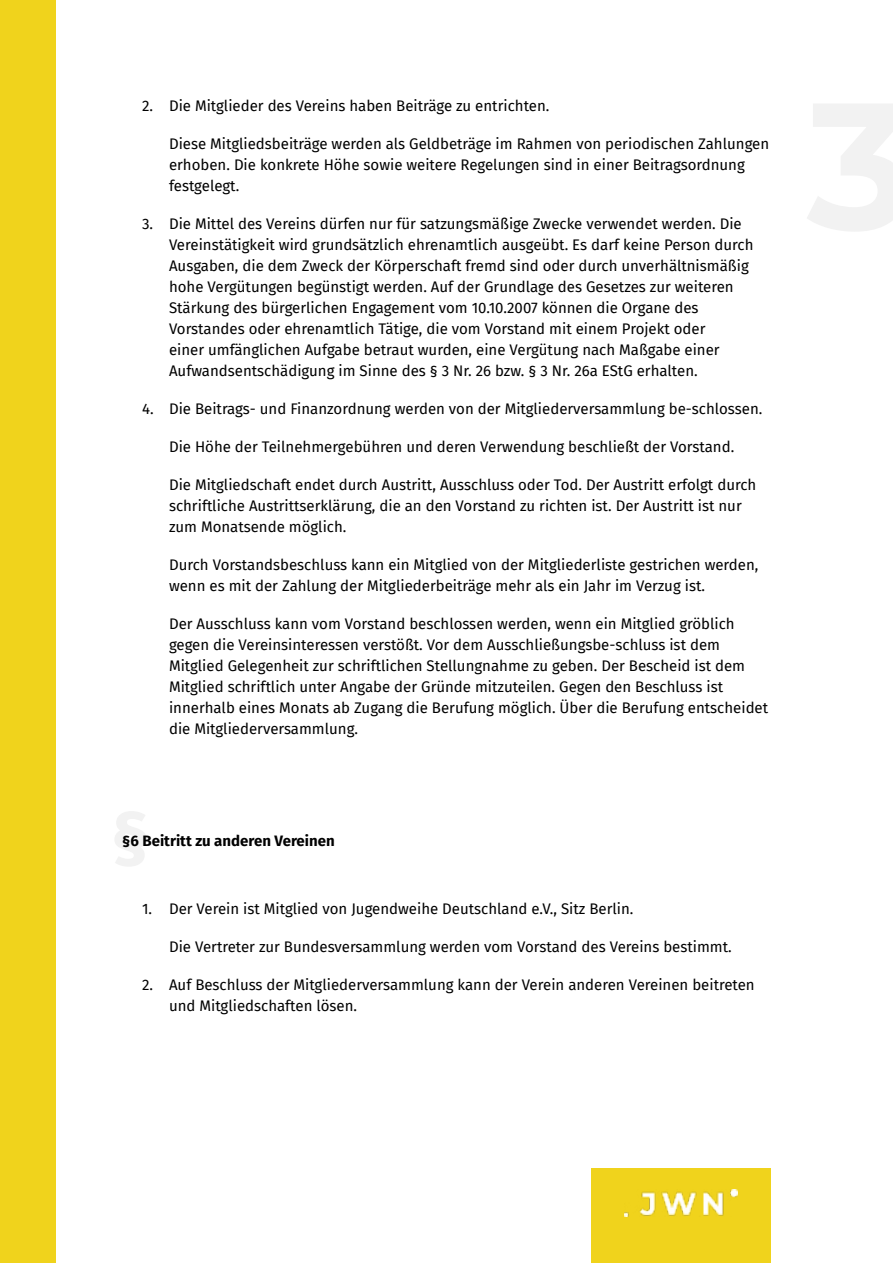
<style>
.page{position:relative;width:893px;height:1263px;background:#fff}
.page>*{position:absolute;margin:0;border:0;box-sizing:border-box;transform-origin:0 0}
.t1{font:700 72px "Fira Sans";color:#f2f2f2}
.t2{font:15px/21px "Fira Sans";color:#000}
.t3{font:700 15px "Fira Sans";color:#000}
</style>
<div class="page">
<div style="left:591px;top:1168px;width:180px;height:95px;background:#f0d31c"></div>
<img style="left:625px;top:1189px;width:112px;height:27px">
<div style="left:0;top:0;width:55px;height:1263px;background:#f0d31c"></div>
<p class="t2" style="left:142px;top:95px;width:409px">2. Die Mitglieder des Vereins haben Beiträge zu entrichten.</p>
<p class="t2" style="left:169px;top:133px;width:602px">Diese Mitgliedsbeiträge werden als Geldbeträge im Rahmen von periodischen Zahlungen erhoben. Die konkrete Höhe sowie weitere Regelungen sind in einer Beitragsordnung festgelegt.</p>
<p class="t2" style="left:169px;top:213px;width:586px;text-indent:-27px">3. Die Mittel des Vereins dürfen nur für satzungsmäßige Zwecke verwendet werden. Die Vereinstätigkeit wird grundsätzlich ehrenamtlich ausgeübt. Es darf keine Person durch Ausgaben, die dem Zweck der Körperschaft fremd sind oder durch unverhältnismäßig hohe Vergütungen begünstigt werden. Auf der Grundlage des Gesetzes zur weiteren Stärkung des bürgerlichen Engagement vom 10.10.2007 können die Organe des Vorstandes oder ehrenamtlich Tätige, die vom Vorstand mit einem Projekt oder<br>einer umfänglichen Aufgabe betraut wurden, eine Vergütung nach Maßgabe einer Aufwandsentschädigung im Sinne des § 3 Nr. 26 bzw. § 3 Nr. 26a EStG erhalten.</p>
<p class="t2" style="left:142px;top:398px;width:622px">4. Die Beitrags- und Finanzordnung werden von der Mitgliederversammlung be-schlossen.</p>
<p class="t2" style="left:169px;top:436px;width:567px">Die Höhe der Teilnehmergebühren und deren Verwendung beschließt der Vorstand.</p>
<p class="t2" style="left:169px;top:474px;width:589px">Die Mitgliedschaft endet durch Austritt, Ausschluss oder Tod. Der Austritt erfolgt durch schriftliche Austrittserklärung, die an den Vorstand zu richten ist. Der Austritt ist nur zum Monatsende möglich.</p>
<p class="t2" style="left:169px;top:554px;width:591px">Durch Vorstandsbeschluss kann ein Mitglied von der Mitgliederliste gestrichen werden, wenn es mit der Zahlung der Mitgliederbeiträge mehr als ein Jahr im Verzug ist.</p>
<p class="t2" style="left:169px;top:613px;width:601px">Der Ausschluss kann vom Vorstand beschlossen werden, wenn ein Mitglied gröblich gegen die Vereinsinteressen verstößt. Vor dem Ausschließungsbe-schluss ist dem Mitglied Gelegenheit zur schriftlichen Stellungnahme zu geben. Der Bescheid ist dem Mitglied schriftlich unter Angabe der Gründe mitzuteilen. Gegen den Beschluss ist innerhalb eines Monats ab Zugang die Berufung möglich. Über die Berufung entscheidet die Mitgliederversammlung.</p>
<h1 class="t1" style="left:111px;top:775px;width:41px">§</h1>
<p class="t3" style="left:122px;top:828px;width:214px">§6 Beitritt zu anderen Vereinen</p>
<p class="t2" style="left:142px;top:898px;width:493px">1. Der Verein ist Mitglied von Jugendweihe Deutschland e.V., Sitz Berlin.</p>
<p class="t2" style="left:169px;top:936px;width:564px">Die Vertreter zur Bundesversammlung werden vom Vorstand des Vereins bestimmt.</p>
<p class="t2" style="left:169px;top:974px;width:587px;text-indent:-27px">2. Auf Beschluss der Mitgliederversammlung kann der Verein anderen Vereinen beitreten und Mitgliedschaften lösen.</p>
</div>
